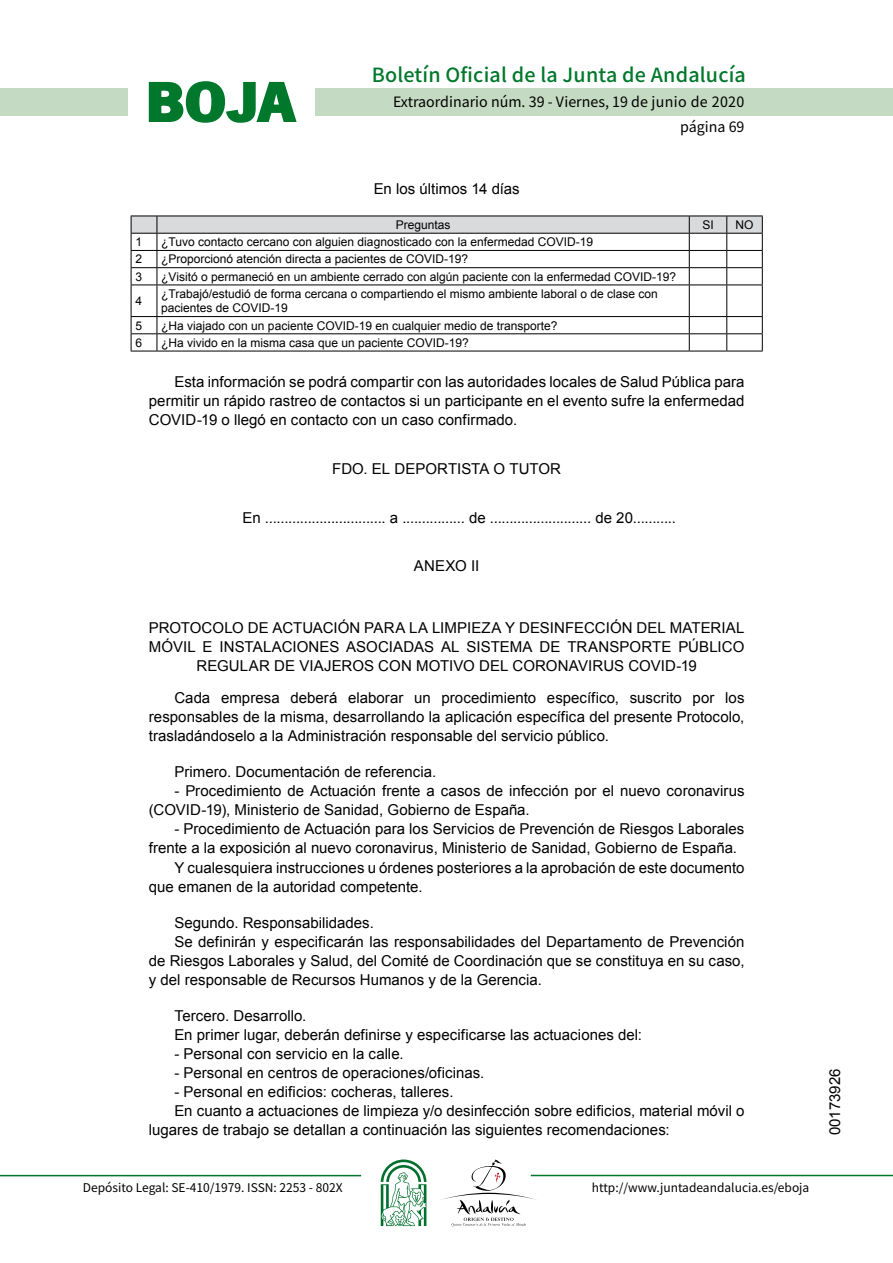
<style>
.page{position:relative;width:893px;height:1263px;background:#fff}
.page>*{position:absolute;margin:0;border:0;box-sizing:border-box;transform-origin:0 0}
.t1{font:700 57.75px "News Got T";color:#00782c;scale:1.14 1}
.t2{font:500 19.5px "Noto Sans HK";letter-spacing:.01em;color:#00782c}
.t3{font:15px/19px "Arial";color:#000;text-align:justify}
.t4{font:14.25px/24.5px "Noto Sans HK";color:#000;text-align:right}
.t5{font:12px/14.4px "Arial";color:#000}
.t6{font:12px "Noto Sans HK";color:#000}
</style>
<div class="page">
<div style="left:315px;top:88px;width:577px;height:28px;background:#c5dac3"></div>
<div style="left:0;top:88px;width:128px;height:28px;background:#c5dac3"></div>
<hr style="left:0;top:1175px;width:361px;height:1px;background:#00782c">
<hr style="left:531px;top:1175px;width:361px;height:1px;background:#00782c">
<svg style="left:148px;top:81px;width:149px;height:42px"></svg>
<svg style="left:442px;top:1159px;width:100px;height:67px"></svg>
<svg style="left:381px;top:1160px;width:45px;height:66px"></svg>
<svg style="left:131px;top:216px;width:632px;height:70px"></svg>
<hr style="left:131px;top:285px;width:1px;height:31px;background:#000">
<hr style="left:157px;top:285px;width:532px;height:1px;background:#000">
<hr style="left:156px;top:285px;width:1px;height:31px;background:#000">
<hr style="left:689px;top:285px;width:37px;height:1px;background:#000">
<hr style="left:689px;top:285px;width:1px;height:31px;background:#000">
<hr style="left:726px;top:285px;width:36px;height:1px;background:#000">
<hr style="left:726px;top:285px;width:1px;height:31px;background:#000">
<hr style="left:762px;top:285px;width:1px;height:31px;background:#000">
<hr style="left:157px;top:316px;width:532px;height:1px;background:#000">
<hr style="left:689px;top:316px;width:37px;height:1px;background:#000">
<hr style="left:726px;top:316px;width:36px;height:1px;background:#000">
<hr style="left:157px;top:333px;width:532px;height:1px;background:#000">
<hr style="left:689px;top:333px;width:37px;height:1px;background:#000">
<svg style="left:689px;top:317px;width:1px;height:34px"></svg>
<hr style="left:726px;top:333px;width:36px;height:1px;background:#000">
<svg style="left:726px;top:317px;width:1px;height:34px"></svg>
<svg style="left:762px;top:317px;width:1px;height:34px"></svg>
<svg style="left:131px;top:316px;width:26px;height:36px"></svg>
<hr style="left:157px;top:351px;width:532px;height:1px;background:#000">
<hr style="left:689px;top:351px;width:37px;height:1px;background:#000">
<hr style="left:726px;top:351px;width:36px;height:1px;background:#000">
<h1 class="t1" style="left:145px;top:68px;width:133px">BOJA</h1>
<h2 class="t2" style="left:372px;top:64px;width:375px">Boletín Oficial de la Junta de Andalucía</h2>
<p class="t4" style="left:393px;top:90px;width:353px">Extraordinario núm. 39 - Viernes, 19 de junio de 2020 página 69</p>
<p class="t3" style="left:374px;top:179px;width:147px">En los últimos 14 días</p>
<p class="t5" style="left:396px;top:218px;width:56px">Preguntas</p>
<p class="t5" style="left:702px;top:218px;width:13px">SI</p>
<p class="t5" style="left:735px;top:218px;width:19px">NO</p>
<p class="t5" style="left:135px;top:235px;width:8px">1</p>
<p class="t5" style="left:161px;top:235px;width:433px">¿Tuvo contacto cercano con alguien diagnosticado con la enfermedad COVID-19</p>
<p class="t5" style="left:135px;top:252px;width:8px">2</p>
<p class="t5" style="left:161px;top:252px;width:308px">¿Proporcionó atención directa a pacientes de COVID-19?</p>
<p class="t5" style="left:135px;top:269px;width:8px">3</p>
<p class="t5" style="left:161px;top:269px;width:516px">¿Visitó o permaneció en un ambiente cerrado con algún paciente con la enfermedad COVID-19?</p>
<p class="t5" style="left:135px;top:294px;width:8px">4</p>
<p class="t5" style="left:161px;top:287px;width:498px">¿Trabajó/estudió de forma cercana o compartiendo el mismo ambiente laboral o de clase con pacientes de COVID-19</p>
<p class="t5" style="left:135px;top:318px;width:8px">5</p>
<p class="t5" style="left:161px;top:318px;width:398px">¿Ha viajado con un paciente COVID-19 en cualquier medio de transporte?</p>
<p class="t5" style="left:135px;top:336px;width:8px">6</p>
<p class="t5" style="left:161px;top:336px;width:309px">¿Ha vivido en la misma casa que un paciente COVID-19?</p>
<p class="t3" style="left:149px;top:372px;width:597px;text-indent:26px">Esta información se podrá compartir con las autoridades locales de Salud Pública para permitir un rápido rastreo de contactos si un participante en el evento sufre la enfermedad COVID-19 o llegó en contacto con un caso confirmado.</p>
<p class="t3" style="left:332px;top:459px;width:188px">Fdo. El DEPORTISTA O TUT</p>
<p class="t3" style="left:538px;top:459px;width:24px">OR</p>
<p class="t3" style="left:242px;top:508px;width:435px">En ............................... a ................ de .......................... de 20...........</p>
<p class="t3" style="left:414px;top:557px;width:67px">ANEXO II</p>
<p class="t3" style="left:149px;top:618px;width:597px;text-align:center">PROTOCOLO DE ACTUACIÓN PARA LA LIMPIEZA Y DESINFECCIÓN DEL MATERIAL<br>MÓVIL E INSTALACIONES ASOCIADAS AL SISTEMA DE TRANSPORTE PÚ BLICO<br>REGU LAR DE VIAJEROS CON MOTIVO DEL CORONAVIRUS COVID-19</p>
<p class="t3" style="left:149px;top:688px;width:597px;text-indent:26px">Cada empresa deberá elaborar un procedimiento específico, suscrito por los responsables de la misma, desarrollando la aplicación específica del presente Protocolo, trasladándoselo a la Administración responsable del servicio público.</p>
<p class="t3" style="left:174px;top:763px;width:263px">Primero. Documentación de referencia.</p>
<p class="t3" style="left:149px;top:782px;width:597px;text-indent:26px">- Procedimiento de Actuación frente a casos de infección por el nuevo coronavirus (COVID-19), Ministerio de Sanidad, Gobierno de España.</p>
<p class="t3" style="left:174px;top:820px;width:571px">- Procedimiento de Actuación para los Servicios de Prevención de Riesgos Laborales</p>
<p class="t3" style="left:149px;top:839px;width:589px">frente a la exposición al nuevo coronavirus, Ministerio de Sanidad, Gobierno de España.</p>
<p class="t3" style="left:174px;top:858px;width:571px">Y cualesquiera instrucciones u órdenes posteriores a la aprobación de este documento</p>
<p class="t3" style="left:149px;top:877px;width:275px">que emanen de la autoridad competente.</p>
<p class="t3" style="left:174px;top:913px;width:201px">Segundo. Responsabilidades.</p>
<p class="t3" style="left:174px;top:932px;width:571px">Se definirán y especificarán las responsabilidades del Departamento de Prevención</p>
<p class="t3" style="left:149px;top:951px;width:597px">de Riesgos Laborales y Salud, del Comité de Coordinación que se constituya en su caso,</p>
<p class="t3" style="left:149px;top:970px;width:394px">y del responsable de Recursos Humanos y de la Gerencia.</p>
<p class="t3" style="left:174px;top:1006px;width:469px">Tercero. Desarrollo.<br>En primer lugar, deberán definirse y especificarse las actuaciones del:</p>
<p class="t3" style="left:174px;top:1045px;width:231px">- Personal con servicio en la calle.</p>
<p class="t3" style="left:174px;top:1064px;width:311px">- Personal en centros de operaciones/oficinas.</p>
<p class="t3" style="left:174px;top:1083px;width:280px">- Personal en edificios: cocheras, talleres.</p>
<p class="t3" style="left:174px;top:1102px;width:571px">En cuanto a actuaciones de limpieza y/o desinfección sobre edificios, material móvil o</p>
<p class="t3" style="left:149px;top:1121px;width:522px">lugares de trabajo se detallan a continuación las siguientes recomendaciones:</p>
<p class="t6" style="left:83px;top:1181px;width:261px">Depósito Legal: SE-410/1979. ISSN: 2253 - 802X</p>
<p class="t6" style="left:592px;top:1181px;width:219px">http://www.juntadeandalucia.es/eboja</p>
<p class="t3" style="left:825px;top:1135px;width:68px;rotate:-90deg">00173926</p>
</div>
